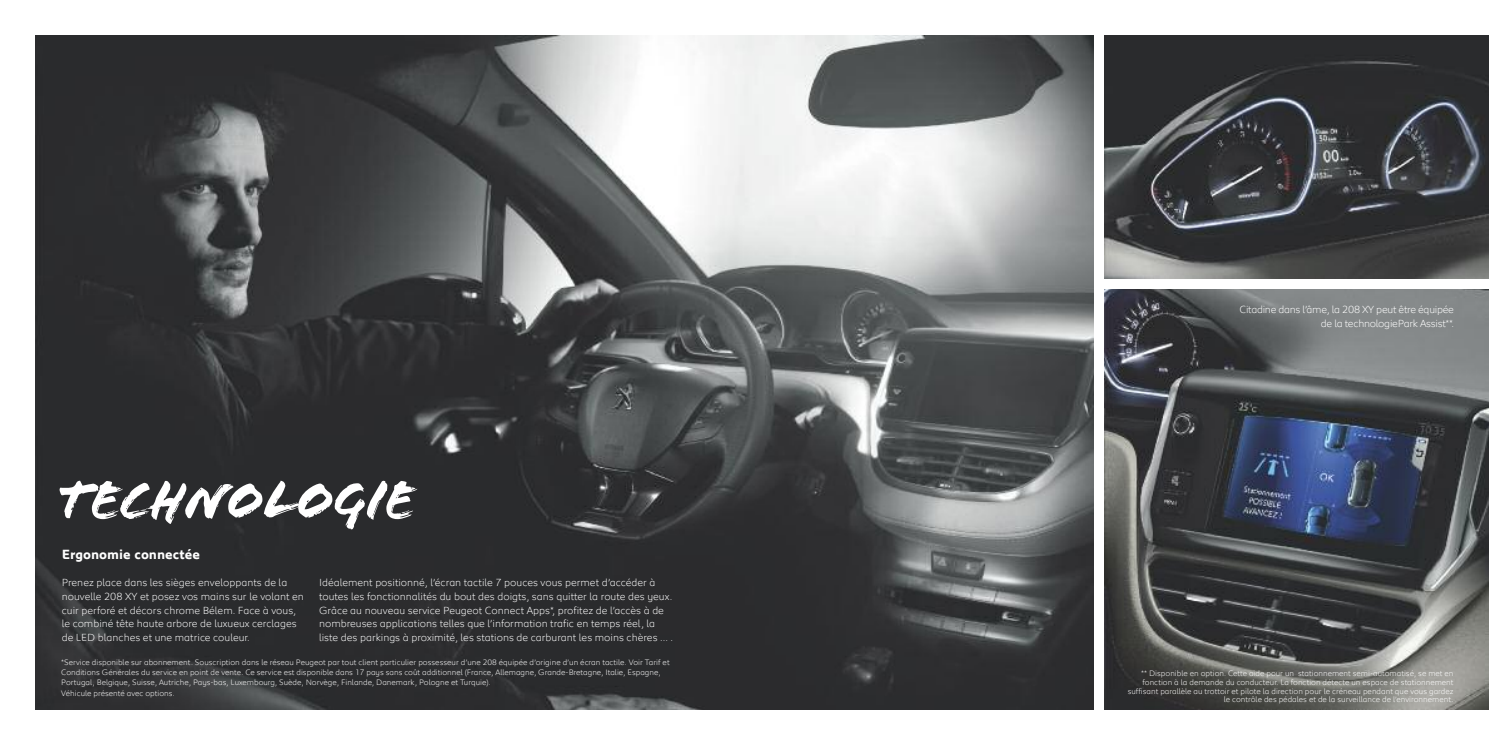
<style>
.page{position:relative;width:1489px;height:745px;background:#fff}
.page>*{position:absolute;margin:0;border:0;box-sizing:border-box;transform-origin:0 0}
.t1{font:57.5px "Flood Std";letter-spacing:-.025em;color:#fff}
.t2{font:700 13.75px "Peugeot";color:#fff}
.t3{font:300 10.62px/13.8px "Peugeot";color:#fff}
.t4{font:300 10.62px/13.8px "Peugeot";letter-spacing:-.025em;color:#fff;text-align:right}
.t5{font:300 8.12px/8.8px "Peugeot";color:#fff;text-align:right}
</style>
<div class="page">
<img style="left:35px;top:35px;width:1058px;height:674px">
<img style="left:1104px;top:35px;width:384px;height:243px">
<img style="left:1104px;top:289px;width:384px;height:420px">
<h1 class="t1" style="left:57px;top:463px;width:360px">TECHNOLOGIE</h1>
<h2 class="t2" style="left:62px;top:547px;width:140px">Ergonomie connectée</h2>
<h3 class="t3" style="left:62px;top:575px;width:244px">Prenez place dans les sièges enveloppants de la nouvelle 208 XY et posez vos mains sur le volant en cuir perforé et décors chrome Bélem. Face à vous, le combiné tête haute arbore de luxueux cerclages de LED blanches et une matrice couleur.</h3>
<p class="t3" style="left:319px;top:575px;width:356px">Idéalement positionné, l’écran tactile 7 pouces vous permet d’accéder à toutes les fonctionnalités du bout des doigts, sans quitter la route des yeux.<br>Grâce au nouveau service Peugeot Connect Apps*, profitez de l’accès à de nombreuses applications telles que l’information trafic en temps réel, la liste des parkings à proximité, les stations de carburant les moins chères ... .</p>
<p class="t5" style="left:61px;top:657px;width:610px;line-height:10px;text-align:left">*Service disponible sur abonnement. Souscription dans le réseau Peugeot par tout client particulier possesseur d’une 208 équipée d’origine d’un écran tactile. Voir Tarif et<br>Conditions Générales du service en point de vente. Ce service est disponible dans 17 pays sans coût additionnel (France, Allemagne, Grande-Bretagne, Italie, Espagne,<br>Portugal, Belgique, Suisse, Autriche, Pays-bas, Luxembourg, Suède, Norvège, Finlande, Danemark, Pologne et Turquie).</p>
<p class="t5" style="left:61px;top:689px;width:115px">Véhicule présenté avec options.</p>
<h3 class="t4" style="left:1239px;top:303px;width:216px">Citadine dans l’âme, la 208 XY peut être équipée de la technologiePark Assist**.</h3>
<p class="t5" style="left:1127px;top:669px;width:327px">** Disponible en option. Cette aide pour un stationnement semi-automatisé, se met en fonction à la demande du conducteur. La fonction détecte un espace de stationnement suffisant parallèle au trottoir et pilote la direction pour le créneau pendant que vous gardez le contrôle des pédales et de la surveillance de l’environnement.</p>
</div>
